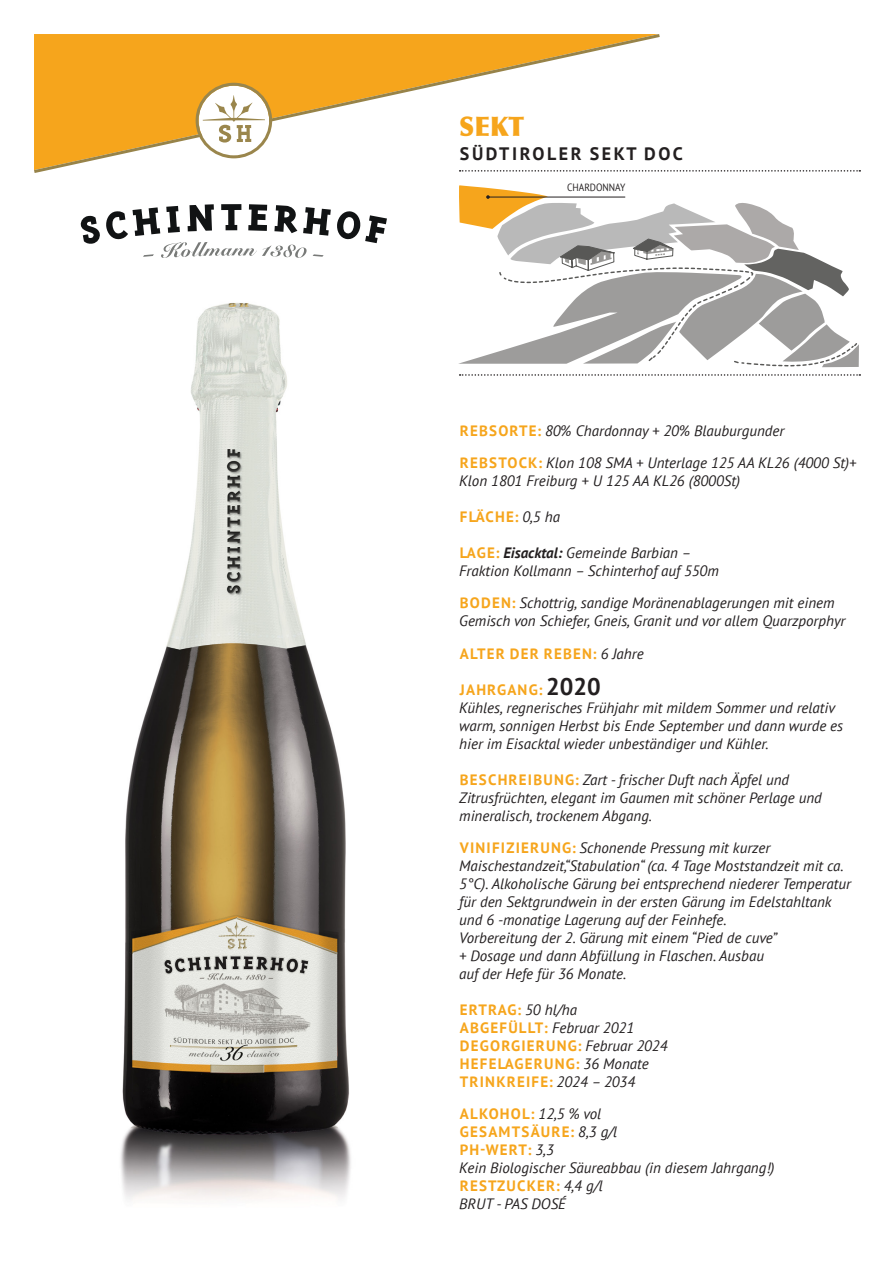
<style>
.page{position:relative;width:893px;height:1263px;background:#fff}
.page>*{position:absolute;margin:0;border:0;box-sizing:border-box;transform-origin:0 0}
.Tipologia_vino{font:900 27px "Optima";color:#f6a51c;scale:.95 1}
.Tipologia_vino-2{font:700 18px "PT Sans";letter-spacing:.14em;color:#231f20}
.Txt_bold{font:italic 15px/18px "PT Sans";color:#231f20}
.Txt_regular{font:italic 15px/18px "PT Sans";color:#231f20}
.Txt_bold-2{font:700 15px "PT Sans";letter-spacing:.08em;color:#f6a51c}
.Txt_regular-2{font:700 15px "PT Sans";letter-spacing:.08em;color:#f6a51c}
.Txt_italic{font:10.5px "PT Sans";color:#231f20;scale:.9 1}
.s1{font-weight:700;font-style:normal;color:#f6a51c}
.s2{font-weight:400;font-style:italic;color:#231f20}
.s3{font-weight:700}
.s4{font-size:24px;color:#231f20}
</style>
<div class="page">
<svg style="left:34px;top:34px;width:626px;height:139px"></svg>
<img style="left:120px;top:303px;width:231px;height:897px">
<svg style="left:196px;top:83px;width:76px;height:75px"></svg>
<svg style="left:460px;top:170px;width:400px;height:2px"></svg>
<svg style="left:460px;top:374px;width:400px;height:2px"></svg>
<svg style="left:458px;top:185px;width:401px;height:182px"></svg>
<svg style="left:80px;top:204px;width:307px;height:54px"></svg>
<p class="Tipologia_vino" style="left:459px;top:110px;width:70px">SEKT</p>
<p class="Tipologia_vino-2" style="left:460px;top:142px;width:225px">SÜDTIROLER SEKT DOC</p>
<p class="Txt_italic" style="left:567px;top:180px;width:66px">CHARDONNAY</p>
<p class="Txt_bold" style="left:460px;top:421px;width:326px"><span class="s1">REBSORTE:</span> 80% Chardonnay + 20% Blauburgunder</p>
<p class="Txt_bold" style="left:459px;top:453px;width:399px"><span class="s1">REBSTOCK:</span> Klon 108 SMA + Unterlage 125 AA KL26 (4000 St)+<br>Klon 1801 Freiburg + U 125 AA KL26 (8000St)</p>
<p class="Txt_regular-2" style="left:460px;top:507px;width:102px">FLÄCHE: <span class="s2">0,5 ha</span></p>
<p class="Txt_bold" style="left:460px;top:543px;width:233px"><span class="s1">LAGE:</span> <span class="s3">Eisacktal:</span> Gemeinde Barbian –</p>
<p class="Txt_bold" style="left:459px;top:561px;width:261px">Fraktion Kollmann – Schinterhof auf 550m</p>
<p class="Txt_bold" style="left:459px;top:594px;width:388px"><span class="s1">BODEN:</span> Schottrig, sandige Moränenablagerungen mit einem<br>Gemisch von Schiefer, Gneis, Granit und vor allem Quarzporphyr</p>
<p class="Txt_bold-2" style="left:460px;top:643px;width:185px">ALTER DER REBEN: <span class="s2">6 Jahre</span></p>
<p class="Txt_bold-2" style="left:460px;top:679px;width:142px">JAHRGANG: <span class="s4">2020</span></p>
<p class="Txt_regular" style="left:459px;top:698px;width:385px">Kühles, regnerisches Frühjahr mit mildem Sommer und relativ warm, sonnigen Herbst bis Ende September und dann wurde es hier im Eisacktal wieder unbeständiger und Kühler.</p>
<p class="Txt_bold" style="left:459px;top:770px;width:364px"><span class="s1">BESCHREIBUNG:</span> Zart - frischer Duft nach Äpfel und<br>Zitrusfrüchten, elegant im Gaumen mit schöner Perlage und mineralisch, trockenem Abgang.</p>
<p class="Txt_bold" style="left:459px;top:838px;width:393px"><span class="s1">VINIFIZIERUNG:</span> Schonende Pressung mit kurzer Maischestandzeit,“Stabulation“ (ca. 4 Tage Moststandzeit mit ca.<br>5°C). Alkoholische Gärung bei entsprechend niederer Temperatur für den Sektgrundwein in der ersten Gärung im Edelstahltank</p>
<p class="Txt_bold" style="left:459px;top:910px;width:269px">und 6 -monatige Lagerung auf der Feinhefe.</p>
<p class="Txt_bold" style="left:459px;top:928px;width:319px">Vorbereitung der 2. Gärung mit einem “Pied de cuve”</p>
<p class="Txt_bold" style="left:459px;top:946px;width:306px">+ Dosage und dann Abfüllung in Flaschen. Ausbau</p>
<p class="Txt_bold" style="left:459px;top:964px;width:169px">auf der Hefe für 36 Monate.</p>
<p class="Txt_bold-2" style="left:460px;top:999px;width:119px">ERTRAG: <span class="s2">50 hl/ha</span></p>
<p class="Txt_bold" style="left:460px;top:1018px;width:176px"><span class="s1">ABGEFÜLLT:</span> Februar 2021</p>
<p class="Txt_bold-2" style="left:460px;top:1035px;width:209px">DEGORGIERUNG: <span class="s2">Februar 2024</span></p>
<p class="Txt_bold-2" style="left:460px;top:1053px;width:190px">HEFELAGERUNG: <span class="s2">36 Monate</span></p>
<p class="Txt_bold-2" style="left:460px;top:1071px;width:177px">TRINKREIFE: <span class="s2">2024 – 2034</span></p>
<p class="Txt_bold-2" style="left:460px;top:1104px;width:143px">ALKOHOL: <span class="s2">12,5 % vol</span></p>
<p class="Txt_bold-2" style="left:460px;top:1122px;width:159px">GESAMTSÄURE: <span class="s2">8,3 g/l</span></p>
<p class="Txt_bold-2" style="left:460px;top:1140px;width:96px">PH-WERT: <span class="s2">3,3</span></p>
<p class="Txt_regular" style="left:459px;top:1158px;width:317px">Kein Biologischer Säureabbau (in diesem Jahrgang!)</p>
<p class="Txt_bold-2" style="left:460px;top:1176px;width:144px">RESTZUCKER: <span class="s2">4,4 g/l</span></p>
<p class="Txt_regular" style="left:459px;top:1194px;width:108px">BRUT - PAS DOSÉ</p>
</div>
